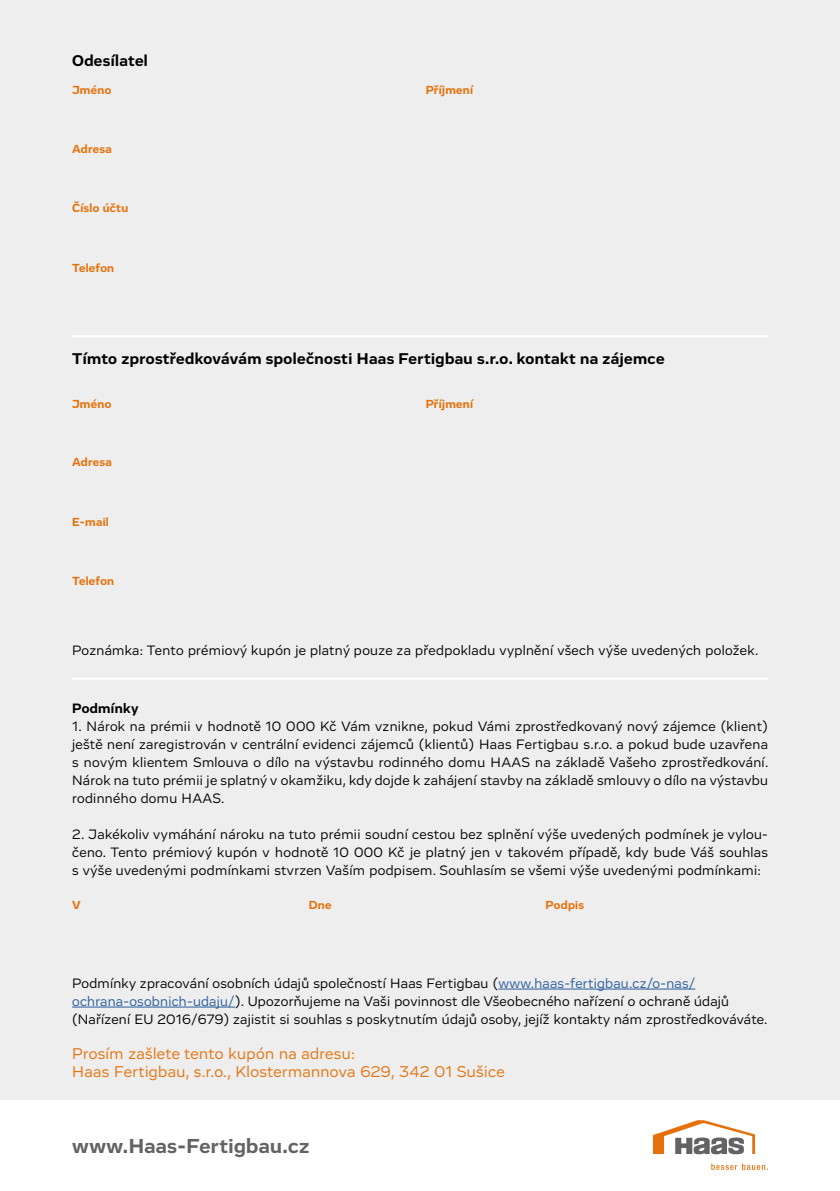
<style>
.page{position:relative;width:840px;height:1191px;background:#fff}
.page>*{position:absolute;margin:0;border:0;box-sizing:border-box;transform-origin:0 0}
.t1{font:700 20.8px "Vito";letter-spacing:.02em;color:#636363}
.t2{font:16px/18px "Vito";letter-spacing:.025em;color:#e6710a}
.t3{font:700 16px "Vito";letter-spacing:.025em;color:#000}
.t4{font:14px/18px "Vito";letter-spacing:.02em;color:#000;text-align:justify}
.t5{font:700 14px "Vito";letter-spacing:.025em;color:#000}
.t6{font:700 12px "Vito";letter-spacing:.025em;color:#e6710a}
.s1{color:#275b9b}
</style>
<div class="page">
<svg style="left:653px;top:1120px;width:101px;height:34px"></svg>
<svg style="left:711px;top:1163px;width:56px;height:7px"></svg>
<div style="left:0;top:0;width:839px;height:1099px;background:#eee"></div>
<hr style="left:72px;top:677px;width:695px;height:2px;background:#fff">
<hr style="left:72px;top:335px;width:695px;height:2px;background:#fff">
<hr style="left:498px;top:988px;width:197px;height:1px;background:#275b9b">
<hr style="left:72px;top:1006px;width:163px;height:1px;background:#275b9b">
<p class="t3" style="left:72px;top:51px;width:77px">Odesílatel</p>
<p class="t6" style="left:72px;top:82px;width:41px">Jméno</p>
<p class="t6" style="left:425px;top:82px;width:49px">Příjmení</p>
<p class="t6" style="left:72px;top:141px;width:41px">Adresa</p>
<p class="t6" style="left:72px;top:201px;width:58px">Číslo účtu</p>
<p class="t6" style="left:72px;top:261px;width:44px">Telefon</p>
<p class="t3" style="left:72px;top:349px;width:593px">Tímto zprostředkovávám společnosti Haas Fertigbau s.r.o. kontakt na zájemce</p>
<p class="t6" style="left:72px;top:396px;width:41px">Jméno</p>
<p class="t6" style="left:425px;top:396px;width:49px">Příjmení</p>
<p class="t6" style="left:72px;top:455px;width:41px">Adresa</p>
<p class="t6" style="left:72px;top:514px;width:38px">E-mail</p>
<p class="t6" style="left:72px;top:573px;width:44px">Telefon</p>
<p class="t4" style="left:72px;top:641px;width:687px">Poznámka: Tento prémiový kupón je platný pouze za předpokladu vyplnění všech výše uvedených položek.</p>
<p class="t5" style="left:72px;top:699px;width:68px">Podmínky</p>
<p class="t4" style="left:72px;top:717px;width:697px">1. Nárok na prémii v hodnotě 10 000 Kč Vám vznikne, pokud Vámi zprostředkovaný nový zájemce (klient) ještě není zaregistrován v centrální evidenci zájemců (klientů) Haas Fertigbau s.r.o. a pokud bude uzavřena s novým klientem Smlouva o dílo na výstavbu rodinného domu HAAS na základě Vašeho zprostředkování.<br>Nárok na tuto prémii je splatný v okamžiku, kdy dojde k zahájení stavby na základě smlouvy o dílo na výstavbu rodinného domu HAAS.</p>
<p class="t4" style="left:72px;top:825px;width:697px">2. Jakékoliv vymáhání nároku na tuto prémii soudní cestou bez splnění výše uvedených podmínek je vylou&shy;čeno. Tento prémiový kupón v hodnotě 10 000 Kč je platný jen v takovém případě, kdy bude Váš souhlas s výše uvedenými podmínkami stvrzen Vaším podpisem. Souhlasím se všemi výše uvedenými podmínkami:</p>
<p class="t6" style="left:72px;top:898px;width:10px">V</p>
<p class="t6" style="left:308px;top:898px;width:24px">Dne</p>
<p class="t6" style="left:545px;top:898px;width:40px">Podpis</p>
<p class="t4" style="left:72px;top:974px;width:696px;text-align:left">Podmínky zpracování osobních údajů společností Haas Fertigbau (<span class="s1">www.haas-fertigbau.cz/o-nas/ ochrana-osobnich-udaju/</span>). Upozorňujeme na Vaši povinnost dle Všeobecného nařízení o ochraně údajů (Nařízení EU 2016/679) zajistit si souhlas s poskytnutím údajů osoby, jejíž kontakty nám zprostředkováváte.</p>
<p class="t2" style="left:72px;top:1044px;width:434px">Prosím zašlete tento kupón na adresu:<br>Haas Fertigbau, s.r.o., Klostermannova 629, 342 01 Sušice</p>
<h1 class="t1" style="left:72px;top:1133px;width:238px">www.Haas-Fertigbau.cz</h1>
</div>
